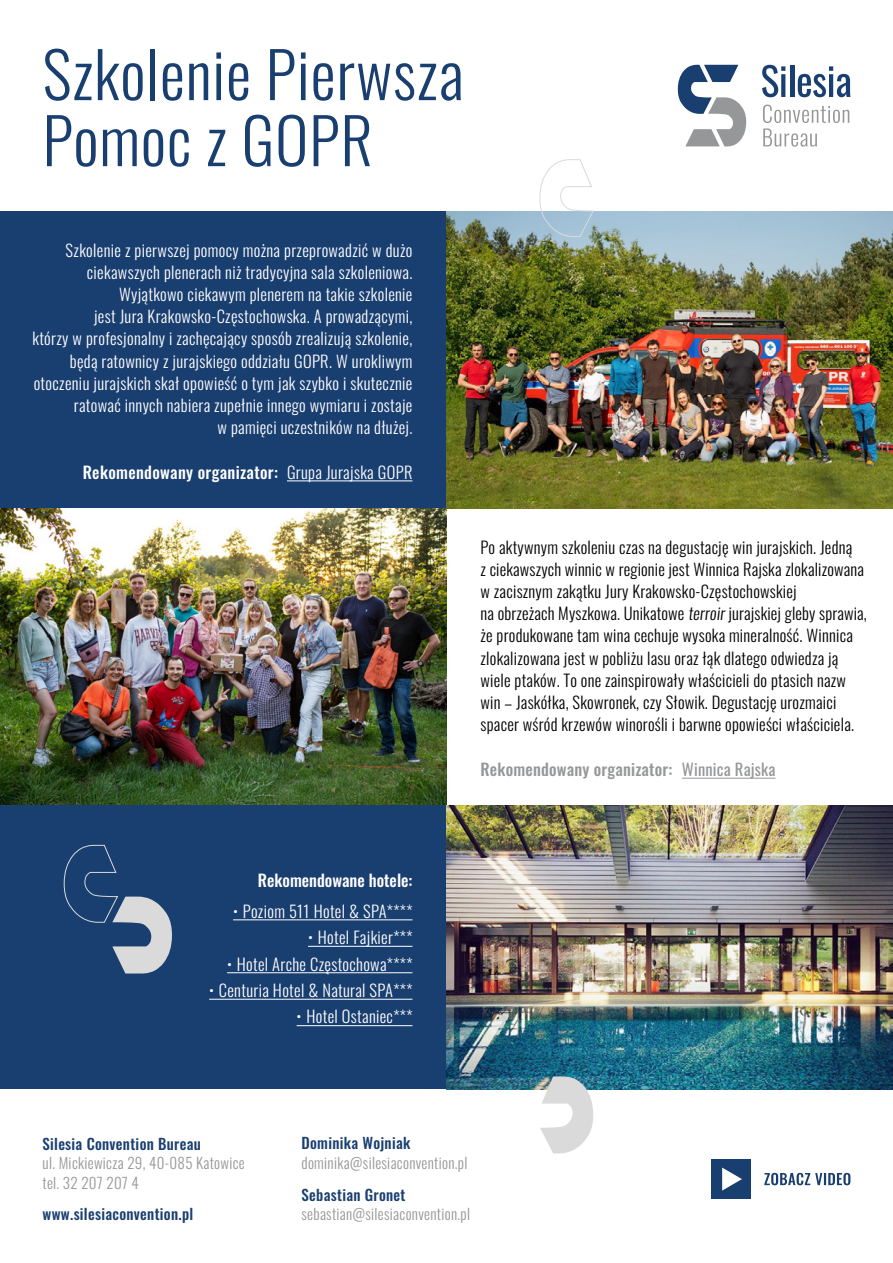
<style>
.page{position:relative;width:893px;height:1263px;background:#fff}
.page>*{position:absolute;margin:0;border:0;box-sizing:border-box;transform-origin:0 0}
.t1{font:300 63px/66px "Oswald";letter-spacing:.015em;color:#193e70}
.t2{font:300 16.5px/22.2px "Oswald";letter-spacing:.02em;color:#fff;text-align:right}
.t3{font:300 16.5px/22.2px "Oswald";letter-spacing:.015em;color:#000}
.t4{font:500 16.5px "Oswald";letter-spacing:.02em;color:#fff}
.t5{font:500 16.5px "Oswald";letter-spacing:.01em;color:#969798}
.t6{font:500 16.5px "Oswald";color:#fff}
.t7{font:300 15px/19.5px "Oswald";letter-spacing:.02em;color:#969798}
.t8{font:500 15px "Oswald";letter-spacing:.02em;color:#193e70}
.s1{font-weight:300}
.s2{font-weight:400}
</style>
<div class="page">
<svg style="left:678px;top:65px;width:68px;height:81px"></svg>
<svg style="left:762px;top:65px;width:23px;height:32px"></svg>
<hr style="left:790px;top:65px;width:4px;height:32px;background:#193e70">
<svg style="left:798px;top:66px;width:52px;height:31px"></svg>
<svg style="left:763px;top:105px;width:86px;height:42px"></svg>
<img style="left:0;top:508px;width:446px;height:298px">
<div style="left:0;top:806px;width:446px;height:283px;background:#193e70"></div>
<hr style="left:233px;top:919px;width:179px;height:1px;background:#fff">
<hr style="left:308px;top:946px;width:104px;height:1px;background:#fff">
<hr style="left:227px;top:972px;width:185px;height:1px;background:#fff">
<hr style="left:209px;top:999px;width:203px;height:1px;background:#fff">
<hr style="left:297px;top:1025px;width:115px;height:1px;background:#fff">
<div style="left:0;top:211px;width:446px;height:297px;background:#193e70"></div>
<hr style="left:287px;top:481px;width:125px;height:1px;background:#fff">
<hr style="left:682px;top:778px;width:93px;height:1px;background:#969798">
<div style="left:711px;top:1159px;width:40px;height:40px;background:#193e70"></div>
<svg style="left:722px;top:1167px;width:20px;height:23px"></svg>
<svg style="left:764px;top:1173px;width:86px;height:12px"></svg>
<img style="left:446px;top:211px;width:447px;height:297px">
<img style="left:446px;top:806px;width:447px;height:283px">
<svg style="left:63px;top:844px;width:109px;height:129px"></svg>
<svg style="left:540px;top:1076px;width:53px;height:77px"></svg>
<svg style="left:539px;top:159px;width:55px;height:78px"></svg>
<h1 class="t1" style="left:43px;top:34px;width:423px">Szkolenie Pierwsza<br>Pomoc z GOPR</h1>
<p class="t2" style="left:32px;top:237px;width:382px">Szkolenie z pierwszej pomocy można przeprowadzić w dużo ciekawszych plenerach niż tradycyjna sala szkoleniowa.<br>Wyjątkowo ciekawym plenerem na takie szkolenie<br>jest Jura Krakowsko-Częstochowska. A prowadzącymi,<br>którzy w profesjonalny i zachęcający sposób zrealizują szkolenie, będą ratownicy z jurajskiego oddziału GOPR. W urokliwym otoczeniu jurajskich skał opowieść o tym jak szybko i skutecznie ratować innych nabiera zupełnie innego wymiaru i zostaje<br>w pamięci uczestników na dłużej.</p>
<p class="t4" style="left:83px;top:463px;width:331px">Rekomendowany organizator: <span class="s1">Grupa Jurajska GOPR</span></p>
<p class="t3" style="left:480px;top:534px;width:388px">Po aktywnym szkoleniu czas na degustację win jurajskich. Jedną<br>z ciekawszych winnic w regionie jest Winnica Rajska zlokalizowana w zacisznym zakątku Jury Krakowsko-Częstochowskiej<br>na obrzeżach Myszkowa. Unikatowe terroirjurajskiej gleby sprawia, że produkowane tam wina cechuje wysoka mineralność. Winnica zlokalizowana jest w pobliżu lasu oraz łąk dlatego odwiedza ją wiele ptaków. To one zainspirowały właścicieli do ptasich nazw win – Jaskółka, Skowronek, czy Słowik. Degustację urozmaici spacer wśród krzewów winorośli i barwne opowieści właściciela.</p>
<p class="t5" style="left:480px;top:760px;width:296px">Rekomendowany organizator: <span class="s2">Winnica Rajska</span></p>
<p class="t6" style="left:258px;top:871px;width:156px">Rekomendowane hotele:</p>
<p class="t2" style="left:233px;top:898px;width:181px">• Poziom 511 Hotel &amp; SPA****</p>
<p class="t2" style="left:308px;top:924px;width:106px">• Hotel Fajkier***</p>
<p class="t2" style="left:227px;top:951px;width:187px">• Hotel Arche Częstochowa****</p>
<p class="t2" style="left:209px;top:977px;width:205px">• Centuria Hotel &amp; Natural SPA***</p>
<p class="t2" style="left:297px;top:1004px;width:117px">• Hotel Ostaniec***</p>
<p class="t8" style="left:43px;top:1135px;width:160px">Silesia Convention Bureau</p>
<p class="t7" style="left:43px;top:1151px;width:204px">ul. Mickiewicza 29, 40-085 Katowice tel. 32 207 207 4</p>
<p class="t8" style="left:43px;top:1206px;width:152px">www.silesiaconvention.pl</p>
<p class="t8" style="left:302px;top:1135px;width:110px">Dominika Wojniak</p>
<p class="t7" style="left:302px;top:1151px;width:167px">dominika@silesiaconvention.pl</p>
<p class="t8" style="left:302px;top:1187px;width:106px">Sebastian Gronet</p>
<p class="t7" style="left:302px;top:1203px;width:170px">sebastian@silesiaconvention.pl</p>
</div>
